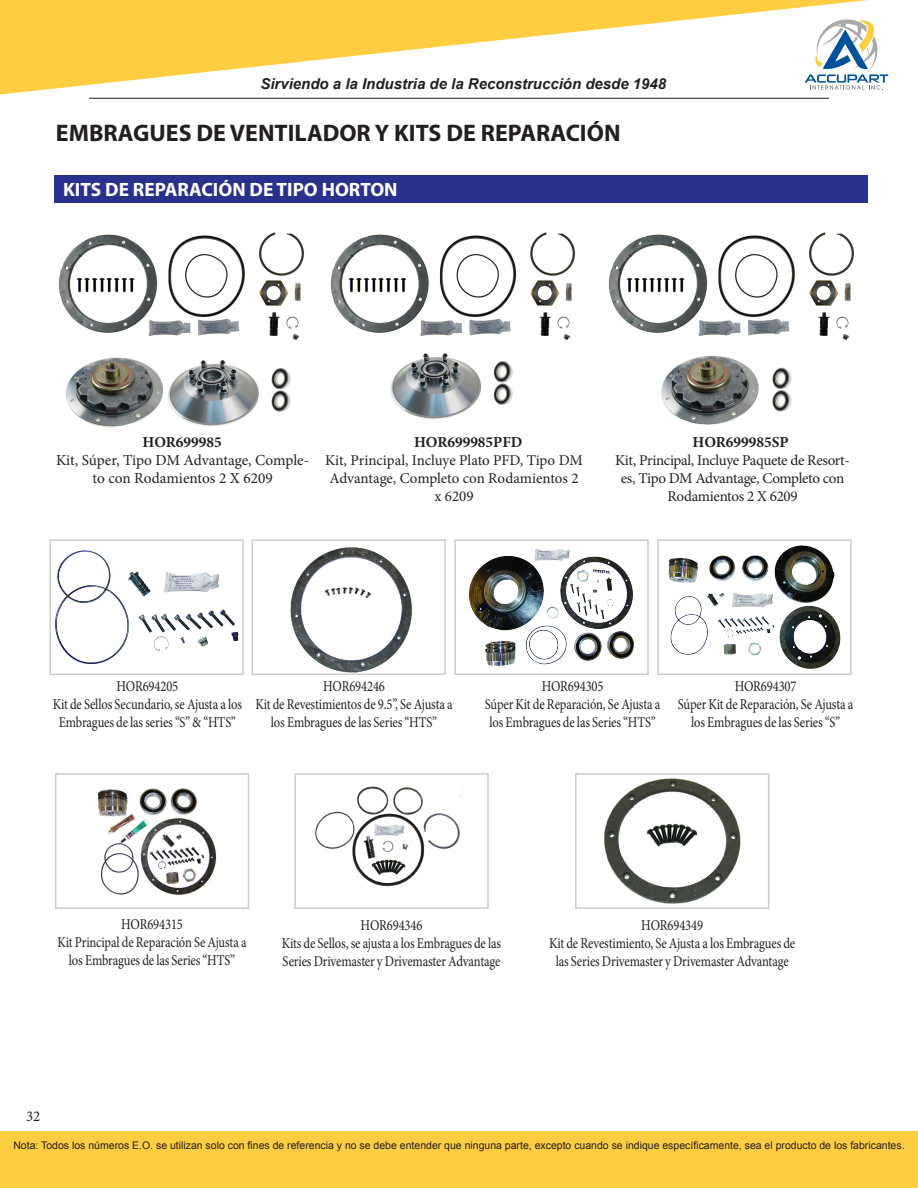
<style>
.page{position:relative;width:918px;height:1188px;background:#fff}
.page>*{position:absolute;margin:0;border:0;box-sizing:border-box;transform-origin:0 0}
.Heading_1{font:700 24px "Myriad Pro";color:#231f20}
.Blue_Bar_Title{font:700 19.35px "Myriad Pro";color:#fff}
.t1{font:15.3px/18.3px "Minion Pro";letter-spacing:-.005em;color:#231f20;text-align:center}
.t2{font:700 15.3px "Minion Pro";color:#231f20}
.Photo_Caption{font:15px/18px "Minion Pro";letter-spacing:-.01em;color:#231f20;text-align:center;scale:.84 1}
.AP_Table_Body{font:15px/18px "Minion Pro";letter-spacing:-.015em;color:#231f20;text-align:center}
.t3{font:italic 700 15px "Arial";color:#231f20}
.Photo_Caption-2{font:15px "Minion Pro";letter-spacing:-.01em;color:#231f20}
.t4{font:10.5px "Arial";color:#231f20}
</style>
<div class="page">
<hr style="left:89px;top:98px;width:740px;height:1px;background:#231f20">
<div style="left:0;top:1131px;width:918px;height:57px;background:#ffcd41"></div>
<svg style="left:0;top:0;width:805px;height:94px;fill:#ffcd41"></svg>
<svg style="left:805px;top:0;width:84px;height:90px"></svg>
<img style="left:315px;top:786px;width:148px;height:101px">
<div style="left:294px;top:773px;width:195px;height:136px;border:2px solid #cbccce"></div>
<img style="left:290px;top:547px;width:122px;height:125px">
<div style="left:252px;top:539px;width:194px;height:136px;border:2px solid #cbccce"></div>
<img style="left:57px;top:550px;width:27px;height:48px">
<div style="left:49px;top:539px;width:195px;height:136px;border:2px solid #cbccce"></div>
<img style="left:97px;top:788px;width:120px;height:107px">
<div style="left:55px;top:773px;width:194px;height:136px;border:2px solid #cbccce"></div>
<img style="left:604px;top:778px;width:137px;height:126px">
<div style="left:575px;top:773px;width:194px;height:136px;border:2px solid #cbccce"></div>
<img style="left:469px;top:548px;width:166px;height:118px">
<img style="left:478px;top:549px;width:92px;height:21px">
<div style="left:454px;top:539px;width:195px;height:136px;border:2px solid #cbccce"></div>
<img style="left:668px;top:545px;width:173px;height:124px">
<img style="left:774px;top:546px;width:36px;height:57px">
<div style="left:657px;top:539px;width:195px;height:136px;border:2px solid #cbccce"></div>
<div style="left:55px;top:175px;width:813px;height:27px;background:#2a318d"></div>
<img style="left:58px;top:232px;width:246px;height:196px">
<img style="left:330px;top:232px;width:246px;height:188px">
<img style="left:608px;top:232px;width:246px;height:193px">
<p class="t3" style="left:260px;top:74px;width:407px">Sirviendo a la Industria de la Reconstrucción desde 1948</p>
<p class="Heading_1" style="left:56px;top:117px;width:566px">EMBRAGUES DE VENTILADOR Y KITS DE REPARACIÓN</p>
<p class="Blue_Bar_Title" style="left:63px;top:177px;width:336px">KITS DE REPARACIÓN DE TIPO HORTON</p>
<p class="t2" style="left:143px;top:431px;width:81px">HOR699985</p>
<p class="t2" style="left:414px;top:431px;width:110px">HOR699985PFD</p>
<p class="t2" style="left:693px;top:431px;width:97px">HOR699985SP</p>
<p class="t1" style="left:56px;top:451px;width:255px">Kit, Súper, Tipo DM Advantage, Comple&shy;to con Rodamientos 2 X 6209</p>
<p class="AP_Table_Body" style="left:325px;top:451px;width:259px">Kit, Principal, Incluye Plato PFD, Tipo DM<br>Advantage, Completo con Rodamientos 2 x 6209</p>
<p class="AP_Table_Body" style="left:615px;top:451px;width:236px">Kit, Principal, Incluye Paquete de Resort&shy;es, Tipo DM Advantage, Completo con<br>Rodamientos 2 X 6209</p>
<p class="Photo_Caption" style="left:117px;top:677px;width:75px">HOR694205</p>
<p class="Photo_Caption" style="left:53px;top:695px;width:227px">Kit de Sellos Secundario, se Ajusta a los<br>Embragues de las series “S” &amp; “HTS”</p>
<p class="Photo_Caption" style="left:323px;top:677px;width:75px">HOR694246</p>
<p class="Photo_Caption" style="left:255px;top:695px;width:236px">Kit de Revestimientos de 9.5”, Se Ajusta a los Embragues de las Series “HTS”</p>
<p class="Photo_Caption" style="left:542px;top:677px;width:75px">HOR694305</p>
<p class="Photo_Caption" style="left:485px;top:695px;width:210px">Súper Kit de Reparación, Se Ajusta a los Embragues de las Series “HTS”</p>
<p class="Photo_Caption" style="left:678px;top:677px;width:210px">HOR694307<br>Súper Kit de Reparación, Se Ajusta a los Embragues de las Series “S”</p>
<p class="Photo_Caption" style="left:121px;top:915px;width:75px">HOR694315</p>
<p class="Photo_Caption" style="left:58px;top:933px;width:226px">Kit Principal de Reparación Se Ajusta a los Embragues de las Series “HTS”</p>
<p class="Photo_Caption" style="left:361px;top:917px;width:75px">HOR694346</p>
<p class="Photo_Caption" style="left:282px;top:935px;width:263px;text-align:left">Kits de Sellos, se ajusta a los Embragues de las<br>Series Drivemaster y Drivemaster Advantage</p>
<p class="Photo_Caption" style="left:549px;top:917px;width:295px">HOR694349<br>Kit de Revestimiento, Se Ajusta a los Embragues de las Series Drivemaster y Drivemaster Advantage</p>
<p class="Photo_Caption-2" style="left:26px;top:1106px;width:16px">32</p>
<p class="t4" style="left:13px;top:1139px;width:893px">Nota: Todos los números E.O. se utilizan solo con fines de referencia y no se debe entender que ninguna parte, excepto cuando se indique específicamente, sea el producto de los fabricantes.</p>
</div>
